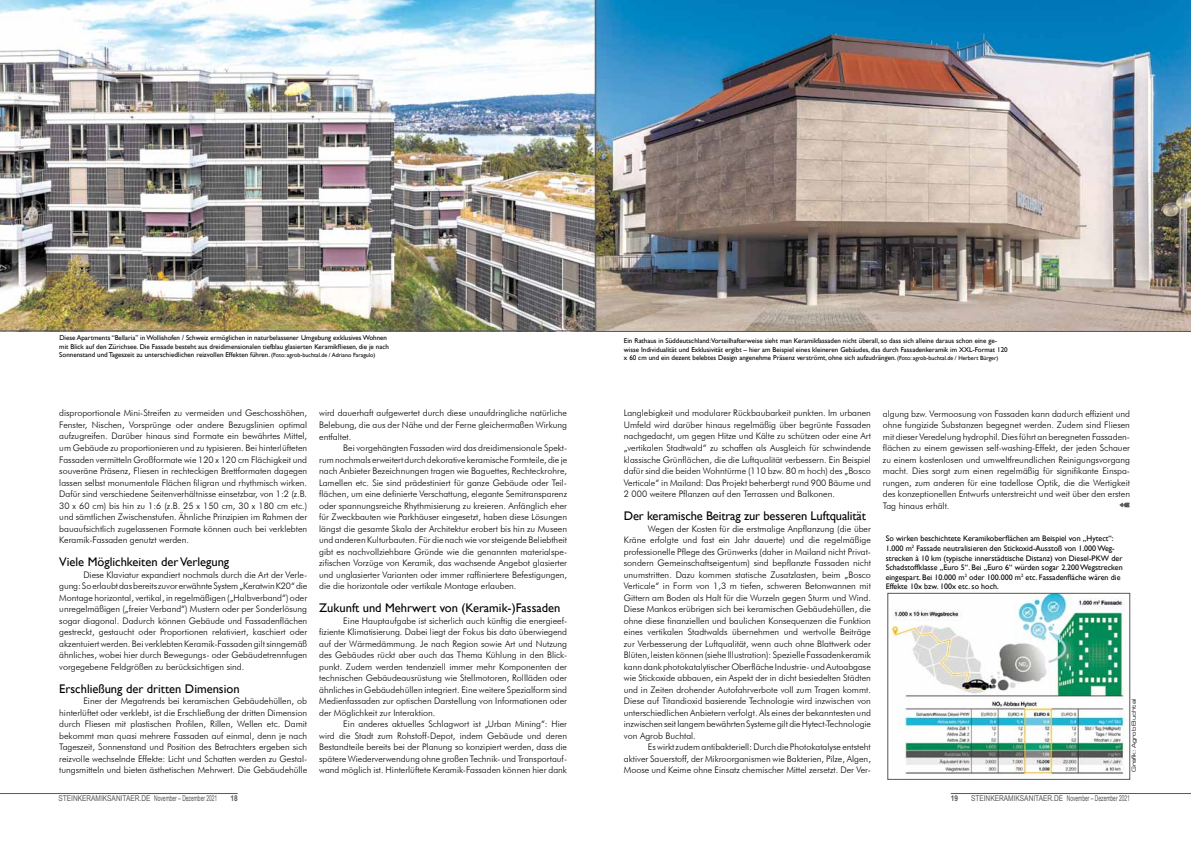
<style>
.page{position:relative;width:1191px;height:842px;background:#fff}
.page>*{position:absolute;margin:0;border:0;box-sizing:border-box;transform-origin:0 0}
.t1{font:12.5px "Gill Sans";color:#000}
.t2{font:300 9px/11.5px "Futura BT";color:#000;text-align:justify}
.t3{font:8px/9.6px "Gill Sans";color:#000}
.t4{font:8px "Arial Narrow";color:#58585a}
.t5{font:700 8px "Arial Narrow";color:#58585a}
.t6{font:7px/8.4px "Gill Sans";color:#000}
.t7{font:6px "Eurostile Extended";letter-spacing:-.025em;color:#000}
.s1{font-size:6px}
</style>
<div class="page">
<hr style="left:0;top:793px;width:238px;height:1px;background:#58585a">
<hr style="left:950px;top:793px;width:241px;height:1px;background:#58585a">
<img style="left:0;top:0;width:595px;height:331px">
<img style="left:595px;top:0;width:596px;height:332px">
<img style="left:889px;top:595px;width:236px;height:181px">
<div style="left:887px;top:593px;width:243px;height:187px;border:1px solid #58585a"></div>
<p class="t6" style="left:59px;top:334px;width:331px">Diese Apartments “Bellaria” in Wollishofen / Schweiz ermöglichen in naturbelassener Umgebung exklusives Wohnen mit Blick auf den Zürichsee. Die Fassade besteht aus dreidimensionalen tiefblau glasierten Keramikfliesen, die je nach<br>Sonnenstand und Tageszeit zu unterschiedlichen reizvollen Effekten führen. <span class="s1">(Foto: agrob-buchtal.de / Adriano Faragulo)</span></p>
<p class="t6" style="left:624px;top:337px;width:385px">Ein Rathaus in Süddeutschland:Vorteilhafterweise sieht man Keramikfassaden nicht überall, so dass sich alleine daraus schon eine ge&shy;wisse Individualität und Exklusivität ergibt – hier am Beispiel eines kleineren Gebäudes, das durch Fassadenkeramik im XXL-Format 120 x 60 cm und ein dezent belebtes Design angenehme Präsenz verströmt, ohne sich aufzudrängen. <span class="s1">(Foto: agrob-buchtal.de / Herbert Bürger)</span></p>
<p class="t2" style="left:59px;top:407px;width:249px">disproportionale Mini-Streifen zu vermeiden und Geschosshöhen, Fenster, Nischen, Vorsprünge oder andere Bezugslinien optimal aufzugreifen. Darüber hinaus sind Formate ein bewährtes Mittel, um Gebäude zu proportionieren und zu typisieren. Bei hinterlüfteten Fassaden vermitteln Großformate wie 120 x 120 cm Flächigkeit und souveräne Präsenz, Fliesen in rechteckigen Brettformaten dagegen lassen selbst monumentale Flächen filigran und rhythmisch wirken.<br>Dafür sind verschiedene Seitenverhältnisse einsetzbar, von 1:2 (z.B.<br>30 x 60 cm) bis hin zu 1:6 (z.B. 25 x 150 cm, 30 x 180 cm etc.) und sämtlichen Zwischenstufen. Ähnliche Prinzipien im Rahmen der bauaufsichtlich zugelassenen Formate können auch bei verklebten Keramik-Fassaden genutzt werden.</p>
<h1 class="t1" style="left:59px;top:554px;width:171px">Viele Möglichkeiten der Verlegung</h1>
<p class="t2" style="left:59px;top:568px;width:249px;text-indent:24px">Diese Klaviatur expandiert nochmals durch die Art der Verle&shy;gung: So erlaubt das bereits zuvor erwähnte System „Keratwin K20“ die Montage horizontal, vertikal, in regelmäßigen („Halbverband“) oder unregelmäßigen („freier Verband“) Mustern oder per Sonderlösung sogar diagonal. Dadurch können Gebäude und Fassadenflächen gestreckt, gestaucht oder Proportionen relativiert, kaschiert oder akzentuiert werden. Bei verklebten Keramik-Fassaden gilt sinngemäß ähnliches, wobei hier durch Bewegungs- oder Gebäudetrennfugen vorgegebene Feldgrößen zu berücksichtigen sind.</p>
<h1 class="t1" style="left:59px;top:681px;width:182px">Erschließung der dritten Dimension</h1>
<p class="t2" style="left:59px;top:695px;width:249px;text-indent:24px">Einer der Megatrends bei keramischen Gebäudehüllen, ob hinterlüftet oder verklebt, ist die Erschließung der dritten Dimension durch Fliesen mit plastischen Profilen, Rillen, Wellen etc. Damit bekommt man quasi mehrere Fassaden auf einmal, denn je nach Tageszeit, Sonnenstand und Position des Betrachters ergeben sich reizvolle wechselnde Effekte: Licht und Schatten werden zu Gestal&shy;tungsmitteln und bieten ästhetischen Mehrwert. Die Gebäudehülle</p>
<p class="t2" style="left:319px;top:407px;width:249px">wird dauerhaft aufgewertet durch diese unaufdringliche natürliche Belebung, die aus der Nähe und der Ferne gleichermaßen Wirkung entfaltet.</p>
<p class="t2" style="left:319px;top:442px;width:249px;text-indent:24px">Bei vorgehängten Fassaden wird das dreidimensionale Spekt&shy;rum nochmals erweitert durch dekorative keramische Formteile, die je nach Anbieter Bezeichnungen tragen wie Baguettes, Rechteckrohre, Lamellen etc. Sie sind prädestiniert für ganze Gebäude oder Teil&shy;flächen, um eine definierte Verschattung, elegante Semitransparenz oder spannungsreiche Rhythmisierung zu kreieren. Anfänglich eher für Zweckbauten wie Parkhäuser eingesetzt, haben diese Lösungen längst die gesamte Skala der Architektur erobert bis hin zu Museen und anderen Kulturbauten. Für die nach wie vor steigende Beliebtheit gibt es nachvollziehbare Gründe wie die genannten materialspe&shy;zifischen Vorzüge von Keramik, das wachsende Angebot glasierter und unglasierter Varianten oder immer raffiniertere Befestigungen, die die horizontale oder vertikale Montage erlauben.</p>
<h1 class="t1" style="left:319px;top:600px;width:243px">Zukunft und Mehrwert von (Keramik-)Fassaden</h1>
<p class="t2" style="left:319px;top:614px;width:249px;text-indent:24px">Eine Hauptaufgabe ist sicherlich auch künftig die energieef&shy;fiziente Klimatisierung. Dabei liegt der Fokus bis dato überwiegend auf der Wärmedämmung. Je nach Region sowie Art und Nutzung des Gebäudes rückt aber auch das Thema Kühlung in den Blick&shy;punkt. Zudem werden tendenziell immer mehr Komponenten der technischen Gebäudeausrüstung wie Stellmotoren, Rollläden oder ähnliches in Gebäudehüllen integriert. Eine weitere Spezialform sind Medienfassaden zur optischen Darstellung von Informationen oder der Möglichkeit zur Interaktion.</p>
<p class="t2" style="left:319px;top:718px;width:249px;text-indent:24px">Ein anderes aktuelles Schlagwort ist „Urban Mining“: Hier wird die Stadt zum Rohstoff-Depot, indem Gebäude und deren Bestandteile bereits bei der Planung so konzipiert werden, dass die spätere Wiederverwendung ohne großen Technik- und Transportauf&shy;wand möglich ist. Hinterlüftete Keramik-Fassaden können hier dank</p>
<p class="t2" style="left:624px;top:407px;width:248px">Langlebigkeit und modularer Rückbaubarkeit punkten. Im urbanen Umfeld wird darüber hinaus regelmäßig über begrünte Fassaden nachgedacht, um gegen Hitze und Kälte zu schützen oder eine Art „vertikalen Stadtwald“ zu schaffen als Ausgleich für schwindende klassische Grünflächen, die die Luftqualität verbessern. Ein Beispiel dafür sind die beiden Wohntürme (110 bzw. 80 m hoch) des „Bosco Verticale“ in Mailand: Das Projekt beherbergt rund 900 Bäume und 2 000 weitere Pflanzen auf den Terrassen und Balkonen.</p>
<h1 class="t1" style="left:624px;top:508px;width:243px">Der keramische Beitrag zur besseren Luftqualität</h1>
<p class="t2" style="left:624px;top:522px;width:249px;text-indent:24px">Wegen der Kosten für die erstmalige Anpflanzung (die über Kräne erfolgte und fast ein Jahr dauerte) und die regelmäßige professionelle Pflege des Grünwerks (daher in Mailand nicht Privat&shy;sondern Gemeinschaftseigentum) sind bepflanzte Fassaden nicht unumstritten. Dazu kommen statische Zusatzlasten, beim „Bosco Verticale“ in Form von 1,3 m tiefen, schweren Betonwannen mit Gittern am Boden als Halt für die Wurzeln gegen Sturm und Wind.<br>Diese Mankos erübrigen sich bei keramischen Gebäudehüllen, die ohne diese finanziellen und baulichen Konsequenzen die Funktion eines vertikalen Stadtwalds übernehmen und wertvolle Beiträge zur Verbesserung der Luftqualität, wenn auch ohne Blattwerk oder Blüten, leisten können (siehe Illustration): Spezielle Fassadenkeramik kann dank photokatalytischer Oberfläche Industrie- und Autoabgase wie Stickoxide abbauen, ein Aspekt der in dicht besiedelten Städten und in Zeiten drohender Autofahrverbote voll zum Tragen kommt.<br>Diese auf Titandioxid basierende Technologie wird inzwischen von unterschiedlichen Anbietern verfolgt. Als eines der bekanntesten und inzwischen seit langem bewährten Systeme gilt die Hytect-Technologie von Agrob Buchtal.</p>
<p class="t2" style="left:624px;top:741px;width:248px;text-indent:24px">Es wirkt zudem antibakteriell: Durch die Photokatalyse entsteht aktiver Sauerstoff, der Mikroorganismen wie Bakterien, Pilze, Algen, Moose und Keime ohne Einsatz chemischer Mittel zersetzt. Der Ver-</p>
<p class="t2" style="left:883px;top:407px;width:248px">algung bzw. Vermoosung von Fassaden kann dadurch effizient und ohne fungizide Substanzen begegnet werden. Zudem sind Fliesen mit dieser Veredelung hydrophil. Dies führt an beregneten Fassaden&shy;flächen zu einem gewissen self-washing-Effekt, der jeden Schauer zu einem kostenlosen und umweltfreundlichen Reinigungsvorgang macht. Dies sorgt zum einen regelmäßig für signifikante Einspa&shy;rungen, zum anderen für eine tadellose Optik, die die Wertigkeit des konzeptionellen Entwurfs unterstreicht und weit über den ersten Tag hinaus erhält.</p>
<p class="t3" style="left:885px;top:534px;width:238px">So wirken beschichtete Keramikoberflächen am Beispiel von „Hytect“:<br>1.000 m<sup>2</sup> Fassade neutralisieren den Stickoxid-Ausstoß von 1.000 Weg&shy;strecken à 10 km (typische innerstädtische Distanz) von Diesel-PKW der Schadstoffklasse „Euro 5“. Bei „Euro 6“ würden sogar 2.200 Wegstrecken eingespart. Bei 10.000 m<sup>2</sup> oder 100.000 m<sup>2</sup> etc. Fassadenfläche wären die Effekte 10x bzw. 100x etc. so hoch.</p>
<p class="t7" style="left:1130px;top:772px;width:75px;rotate:-90deg">Grafik: Agrob Buchtal</p>
<p class="t4" style="left:58px;top:792px;width:160px">STEINKERAMIKSANITAER.DE NOVEMBER – DEZEMBER 2021</p>
<p class="t5" style="left:230px;top:792px;width:9px">18</p>
<p class="t5" style="left:950px;top:792px;width:9px">19</p>
<p class="t4" style="left:971px;top:792px;width:160px">STEINKERAMIKSANITAER.DE NOVEMBER – DEZEMBER 2021</p>
</div>
